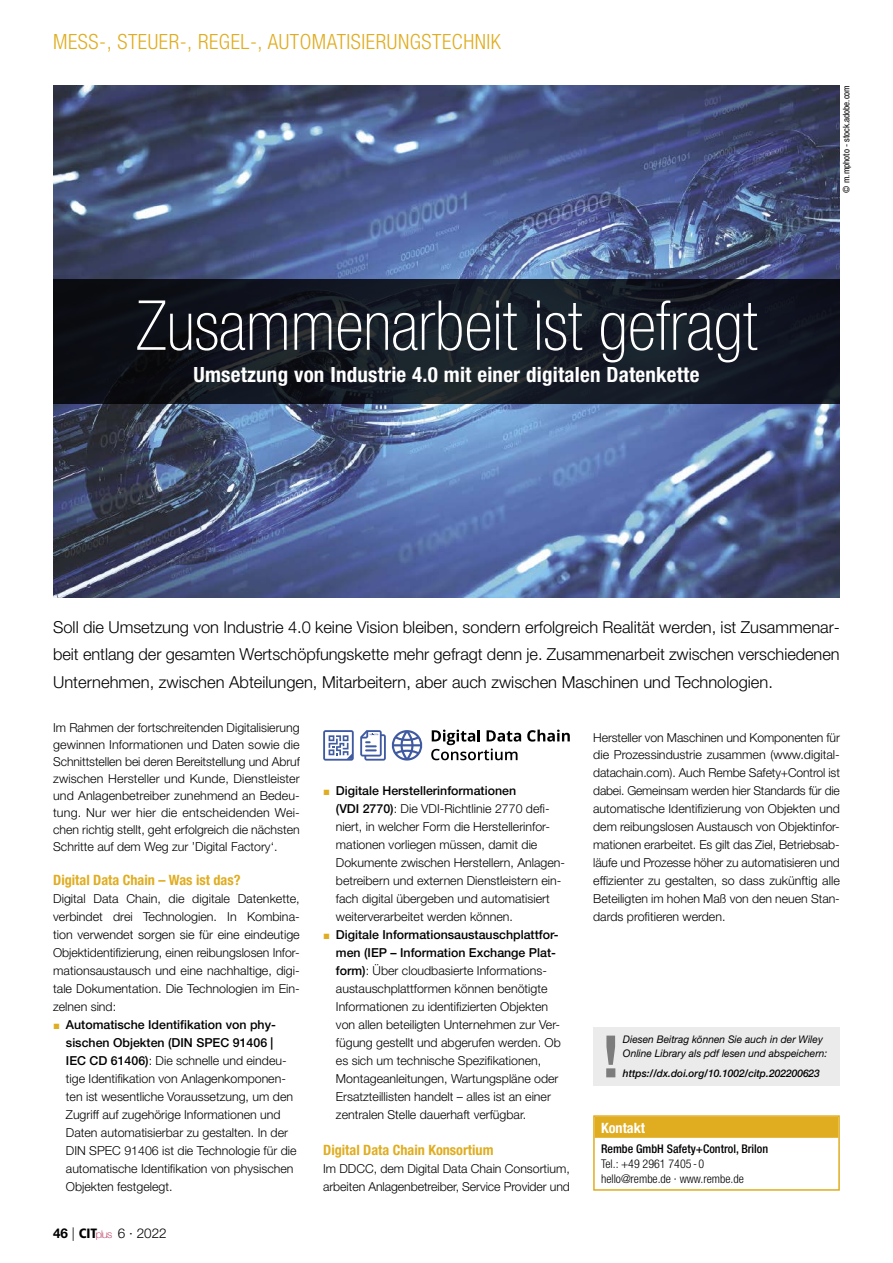
<style>
.page{position:relative;width:893px;height:1263px;background:#fff}
.page>*{position:absolute;margin:0;border:0;box-sizing:border-box;transform-origin:0 0}
.t1{font:100 condensed 69px "Helvetica Neue LT Std";color:#fff}
.t2{font:700 condensed 21px "Helvetica Neue LT Std";letter-spacing:.01em;color:#fff}
.t3{font:300 condensed 21px "Helvetica Neue LT Std";letter-spacing:.025em;color:#e0ad20}
.t4{font:300 16.5px/27.3px "Helvetica Neue LT Std";color:#000;text-align:justify}
.t5{font:700 condensed 14.25px "Helvetica Neue LT Std";color:#e0ad20}
.t6{font:700 condensed 14.25px "Helvetica Neue LT Std";color:#fff}
.t7{font:300 13.5px "Helvetica Neue LT Std";color:#000}
.t8{font:300 12.3px/18px "Helvetica Neue LT Std";color:#000}
.t9{font:300 condensed 12px/15px "Helvetica Neue LT Std";color:#000}
.t10{font:500 condensed 12px "Helvetica Neue LT Std";color:#000}
.t11{font:italic 10.5px/13.5px "Helvetica Neue LT Std";color:#000}
.t12{font:italic 500 10.5px "Helvetica Neue LT Std";color:#000}
.t13{font:condensed 9px "Helvetica Neue LT Std";color:#000}
.s1{color:#e0ad20}
.s2{font-weight:500}
.s3{font-weight:700}
.s4{font-family:"Frutiger LT Std";font-weight:900;font-stretch:condensed}
.s5{font-weight:100;font-size:10.65px;color:#aa0b3b}
</style>
<div class="page">
<img style="left:53px;top:85px;width:787px;height:513px">
<div style="left:595px;top:1117px;width:243px;height:21px;background:#e0ad20"></div>
<div style="left:593px;top:1115px;width:247px;height:76px;border:2px solid #e0ad20"></div>
<div style="left:593px;top:1027px;width:247px;height:59px;background:#ebebeb"></div>
<svg style="left:606px;top:1035px;width:9px;height:42px"></svg>
<svg style="left:527px;top:730px;width:43px;height:12px"></svg>
<svg style="left:431px;top:730px;width:90px;height:30px"></svg>
<svg style="left:323px;top:730px;width:31px;height:31px"></svg>
<svg style="left:360px;top:730px;width:63px;height:31px"></svg>
<svg style="left:53px;top:279px;width:787px;height:125px;background:#131821"></svg>
<h2 class="t3" style="left:53px;top:29px;width:449px">MESS-, STEUER-, REGEL-, AUTOMATISIERUNGSTECHNIK</h2>
<h1 class="t1" style="left:136px;top:287px;width:622px">Zusammenarbeit ist gefragt</h1>
<h2 class="t2" style="left:194px;top:362px;width:507px">Umsetzung von Industrie 4.0 mit einer digitalen Datenkette</h2>
<p class="t13" style="left:841px;top:192px;width:109px;rotate:-90deg">© m.mphoto - stock.adobe.com</p>
<p class="t4" style="left:53px;top:613px;width:788px">Soll die Umsetzung von Industrie 4.0 keine Vision bleiben, sondern erfolgreich Realität werden, ist Zusammenar&shy;beit entlang der gesamten Wertschöpfungskette mehr gefragt denn je. Zusammenarbeit zwischen verschiedenen Unternehmen, zwischen Abteilungen, Mitarbeitern, aber auch zwischen Maschinen und Technologien.</p>
<p class="t8" style="left:53px;top:719px;width:248px;line-height:17px;text-align:justify">Im Rahmen der fortschreitenden Digitalisierung gewinnen Informationen und Daten sowie die Schnittstellen bei deren Bereitstellung und Abruf zwischen Hersteller und Kunde, Dienstleister und Anlagenbetreiber zunehmend an Bedeu&shy;tung. Nur wer hier die entscheidenden Wei&shy;chen richtig stellt, geht erfolgreich die nächsten Schritte auf dem Weg zur ’Digital Factory‘.</p>
<p class="t5" style="left:53px;top:871px;width:189px">Digital Data Chain – Was ist das?</p>
<p class="t8" style="left:53px;top:889px;width:248px;text-align:justify">Digital Data Chain, die digitale Datenkette, verbindet drei Technologien. In Kombina&shy;tion verwendet sorgen sie für eine eindeutige Objektidentifizierung, einen reibungslosen Infor&shy;mationsaustausch und eine nachhaltige, digi&shy;tale Dokumentation. Die Technologien im Ein&shy;zelnen sind:</p>
<p class="t8" style="left:66px;top:1015px;width:232px;text-indent:-13px"><span class="s1">▪</span> <span class="s2">Automatische Identifikation von phy&shy;sischen Objekten (DIN SPEC 91406 | IEC CD 61406)</span>: Die schnelle und eindeu&shy;tige Identifikation von Anlagenkomponen&shy;ten ist wesentliche Voraussetzung, um den Zugriff auf zugehörige Informationen und Daten automatisierbar zu gestalten. In der DIN SPEC 91406 ist die Technologie für die automatische Identifikation von physischen Objekten festgelegt.</p>
<p class="t7" style="left:53px;top:1224px;width:115px"><span class="s3">46</span> | <span class="s4">CIT</span><span class="s5">plus</span> 6 · 2022</p>
<p class="t8" style="left:336px;top:782px;width:231px;text-indent:-13px"><span class="s1">▪</span> <span class="s2">Digitale Herstellerinformationen<br>(VDI 2770)</span>: Die VDI-Richtlinie 2770 defi&shy;niert, in welcher Form die Herstellerinfor&shy;mationen vorliegen müssen, damit die Dokumente zwischen Herstellern, Anlagen&shy;betreibern und externen Dienstleistern ein&shy;fach digital übergeben und automatisiert weiterverarbeitet werden können.</p>
<p class="t8" style="left:336px;top:925px;width:226px;text-indent:-13px"><span class="s1">▪</span> <span class="s2">Digitale Informationsaustauschplattfor&shy;men (IEP – Information Exchange Plat&shy;form)</span>: Über cloudbasierte Informations&shy;austauschplattformen können benötigte Informationen zu identifizierten Objekten von allen beteiligten Unternehmen zur Ver&shy;fügung gestellt und abgerufen werden. Ob es sich um technische Spezifikationen, Montageanleitungen, Wartungspläne oder Ersatzteillisten handelt – alles ist an einer zentralen Stelle dauerhaft verfügbar.</p>
<p class="t5" style="left:323px;top:1141px;width:172px">Digital Data Chain Konsortium</p>
<p class="t8" style="left:323px;top:1159px;width:248px">Im DDCC, dem Digital Data Chain Consortium, arbeiten Anlagenbetreiber, Service Provider und</p>
<p class="t8" style="left:593px;top:728px;width:248px">Hersteller von Maschinen und Komponenten für die Prozessindustrie zusammen (www.digital&shy;datachain.com). Auch Rembe Safety+Control ist dabei. Gemeinsam werden hier Standards für die automatische Identifizierung von Objekten und dem reibungslosen Austausch von Objektinfor&shy;mationen erarbeitet. Es gilt das Ziel, Betriebsab&shy;läufe und Prozesse höher zu automatisieren und effizienter zu gestalten, so dass zukünftig alle Beteiligten im hohen Maß von den neuen Stan&shy;dards profitieren werden.</p>
<p class="t11" style="left:623px;top:1032px;width:206px">Diesen Beitrag können Sie auch in der Wiley<br>Online Library als pdf lesen und abspeichern:</p>
<p class="t12" style="left:623px;top:1067px;width:198px">https://dx.doi.org/10.1002/citp.202200623</p>
<p class="t6" style="left:601px;top:1119px;width:46px">Kontakt</p>
<p class="t10" style="left:601px;top:1141px;width:169px">Rembe GmbH Safety+Control, Brilon</p>
<p class="t9" style="left:601px;top:1156px;width:144px">TEL.: +49 2961 7405 - 0<br>HELLO@REMBE.DE · WWW.REMBE.DE</p>
</div>
